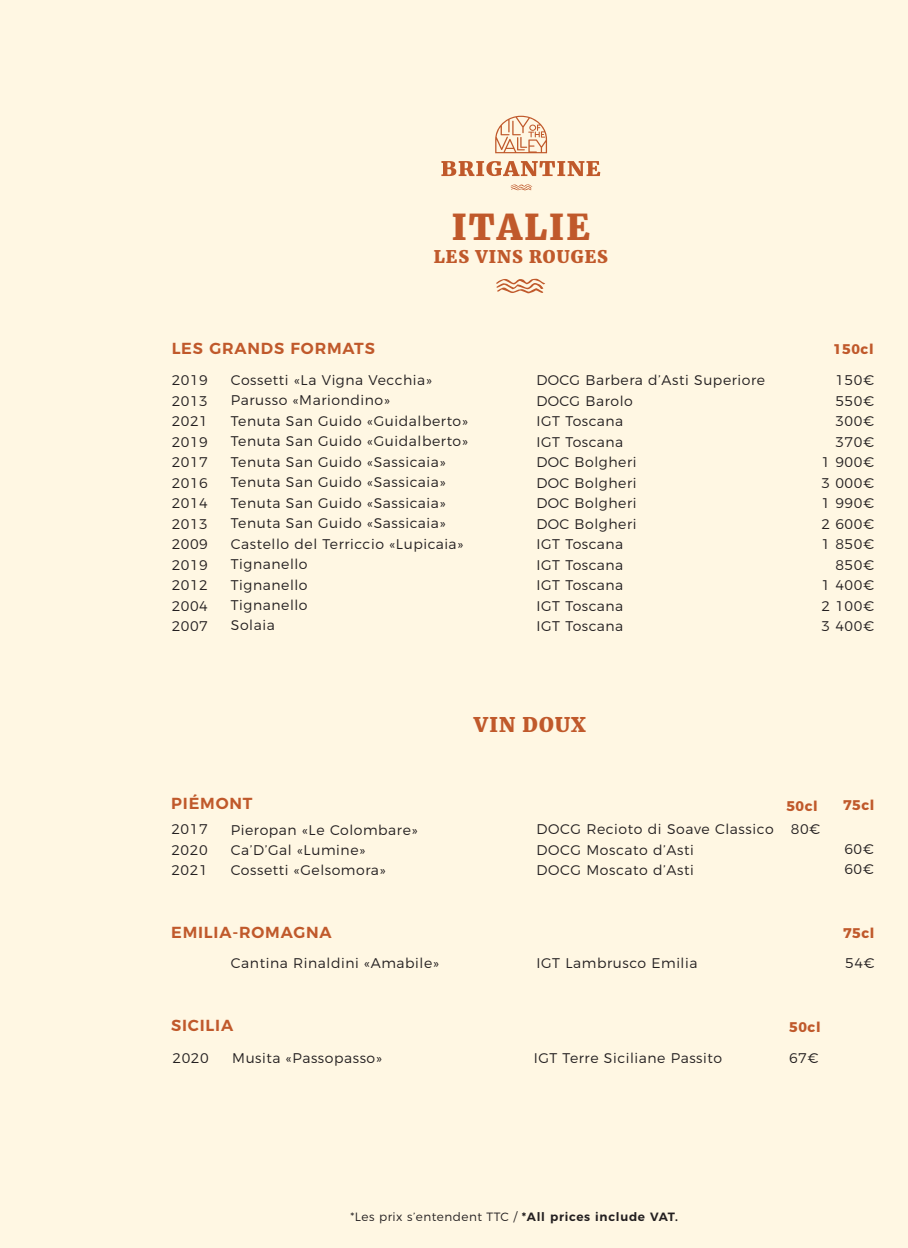
<style>
.page{position:relative;width:908px;height:1248px;background:#fff}
.page>*{position:absolute;margin:0;border:0;box-sizing:border-box;transform-origin:0 0}
.t1{font:800 35.2px "Merriweather";letter-spacing:.06em;color:#c0592b}
.t2{font:800 20px "Merriweather";letter-spacing:.06em;color:#c0592b}
.t3{font:800 17.2px "Merriweather";letter-spacing:.06em;color:#c0592b}
.t4{font:600 16px "Montserrat";letter-spacing:.05em;color:#c0592b}
.t5{font:300 14px "Montserrat";letter-spacing:.04em;color:#231f20}
.t6{font:700 14px "Montserrat";letter-spacing:.04em;color:#c0592b}
.t7{font:300 12px "Montserrat";letter-spacing:.04em;color:#231f20}
.s1{font-weight:600}
</style>
<div class="page">
<div style="left:0;top:0;width:907px;height:1247px;background:#fff7e3"></div>
<svg style="left:496px;top:279px;width:49px;height:14px"></svg>
<svg style="left:510px;top:184px;width:22px;height:6px"></svg>
<svg style="left:495px;top:116px;width:52px;height:37px;background:#edccb1"></svg>
<svg style="left:441px;top:161px;width:159px;height:15px;background:#dea483"></svg>
<p class="t1" style="left:451px;top:205px;width:139px">ITALIE</p>
<p class="t3" style="left:433px;top:246px;width:175px">LES VINS ROUGES</p>
<p class="t4" style="left:171px;top:335px;width:205px">LES GRANDS FORMATS</p>
<p class="t5" style="left:171px;top:369px;width:38px">2019</p>
<p class="t5" style="left:171px;top:390px;width:38px">2013</p>
<p class="t5" style="left:171px;top:410px;width:38px">2021</p>
<p class="t5" style="left:171px;top:431px;width:38px">2019</p>
<p class="t5" style="left:171px;top:451px;width:38px">2017</p>
<p class="t5" style="left:171px;top:472px;width:38px">2016</p>
<p class="t5" style="left:171px;top:492px;width:38px">2014</p>
<p class="t5" style="left:171px;top:512px;width:38px">2013</p>
<p class="t5" style="left:171px;top:533px;width:38px">2009</p>
<p class="t5" style="left:171px;top:553px;width:38px">2019</p>
<p class="t5" style="left:171px;top:574px;width:38px">2012</p>
<p class="t5" style="left:171px;top:594px;width:38px">2004</p>
<p class="t5" style="left:171px;top:615px;width:38px">2007</p>
<p class="t5" style="left:231px;top:369px;width:202px">Cossetti «La Vigna Vecchia»</p>
<p class="t5" style="left:231px;top:389px;width:160px">Parusso «Mariondino»</p>
<p class="t5" style="left:231px;top:410px;width:238px">Tenuta San Guido «Guidalberto»</p>
<p class="t5" style="left:231px;top:430px;width:238px">Tenuta San Guido «Guidalberto»</p>
<p class="t5" style="left:231px;top:451px;width:216px">Tenuta San Guido «Sassicaia»</p>
<p class="t5" style="left:231px;top:471px;width:216px">Tenuta San Guido «Sassicaia»</p>
<p class="t5" style="left:231px;top:491px;width:216px">Tenuta San Guido «Sassicaia»</p>
<p class="t5" style="left:231px;top:512px;width:216px">Tenuta San Guido «Sassicaia»</p>
<p class="t5" style="left:231px;top:532px;width:234px">Castello del Terriccio «Lupicaia»</p>
<p class="t5" style="left:231px;top:553px;width:78px">Tignanello</p>
<p class="t5" style="left:231px;top:573px;width:78px">Tignanello</p>
<p class="t5" style="left:231px;top:594px;width:78px">Tignanello</p>
<p class="t5" style="left:231px;top:614px;width:45px">Solaia</p>
<p class="t5" style="left:536px;top:369px;width:230px">DOCG Barbera d’Asti Superiore</p>
<p class="t5" style="left:536px;top:390px;width:98px">DOCG Barolo</p>
<p class="t5" style="left:536px;top:410px;width:88px">IGT Toscana</p>
<p class="t5" style="left:536px;top:431px;width:88px">IGT Toscana</p>
<p class="t5" style="left:536px;top:451px;width:102px">DOC Bolgheri</p>
<p class="t5" style="left:536px;top:472px;width:102px">DOC Bolgheri</p>
<p class="t5" style="left:536px;top:492px;width:102px">DOC Bolgheri</p>
<p class="t5" style="left:536px;top:512px;width:102px">DOC Bolgheri</p>
<p class="t5" style="left:536px;top:533px;width:88px">IGT Toscana</p>
<p class="t5" style="left:536px;top:553px;width:88px">IGT Toscana</p>
<p class="t5" style="left:536px;top:574px;width:88px">IGT Toscana</p>
<p class="t5" style="left:536px;top:594px;width:88px">IGT Toscana</p>
<p class="t5" style="left:536px;top:615px;width:88px">IGT Toscana</p>
<p class="t2" style="left:473px;top:712px;width:113px">VIN DOUX</p>
<p class="t6" style="left:832px;top:337px;width:42px">150cl</p>
<p class="t5" style="left:835px;top:369px;width:40px">150€</p>
<p class="t5" style="left:835px;top:390px;width:40px">550€</p>
<p class="t5" style="left:835px;top:410px;width:40px">300€</p>
<p class="t5" style="left:835px;top:431px;width:40px">370€</p>
<p class="t5" style="left:821px;top:451px;width:54px">1 900€</p>
<p class="t5" style="left:821px;top:472px;width:54px">3 000€</p>
<p class="t5" style="left:821px;top:492px;width:54px">1 990€</p>
<p class="t5" style="left:821px;top:512px;width:54px">2 600€</p>
<p class="t5" style="left:821px;top:533px;width:54px">1 850€</p>
<p class="t5" style="left:835px;top:553px;width:40px">850€</p>
<p class="t5" style="left:821px;top:574px;width:54px">1 400€</p>
<p class="t5" style="left:821px;top:594px;width:54px">2 100€</p>
<p class="t5" style="left:821px;top:615px;width:54px">3 400€</p>
<p class="t4" style="left:171px;top:789px;width:83px">PIÉMONT</p>
<p class="t6" style="left:786px;top:794px;width:33px">50cl</p>
<p class="t5" style="left:171px;top:818px;width:38px">2017</p>
<p class="t5" style="left:171px;top:839px;width:38px">2020</p>
<p class="t5" style="left:171px;top:859px;width:38px">2021</p>
<p class="t5" style="left:536px;top:818px;width:238px">DOCG Recioto di Soave Classico</p>
<p class="t5" style="left:536px;top:839px;width:159px">DOCG Moscato d’Asti</p>
<p class="t5" style="left:536px;top:859px;width:159px">DOCG Moscato d’Asti</p>
<p class="t5" style="left:231px;top:818px;width:188px">Pieropan «Le Colombare»</p>
<p class="t5" style="left:231px;top:839px;width:136px">Ca’D’Gal «Lumine»</p>
<p class="t5" style="left:231px;top:859px;width:156px">Cossetti «Gelsomora»</p>
<p class="t5" style="left:790px;top:818px;width:31px">80€</p>
<p class="t4" style="left:171px;top:919px;width:162px">EMILIA-ROMAGNA</p>
<p class="t5" style="left:231px;top:952px;width:209px">Cantina Rinaldini «Amabile»</p>
<p class="t5" style="left:536px;top:952px;width:162px">IGT Lambrusco Emilia</p>
<p class="t4" style="left:171px;top:1012px;width:64px">SICILIA</p>
<p class="t6" style="left:788px;top:1015px;width:33px">50cl</p>
<p class="t5" style="left:232px;top:1046px;width:151px">Musita «Passopasso»</p>
<p class="t5" style="left:533px;top:1046px;width:190px">IGT Terre Siciliane Passito</p>
<p class="t5" style="left:788px;top:1046px;width:31px">67€</p>
<p class="t5" style="left:172px;top:1046px;width:38px">2020</p>
<p class="t6" style="left:842px;top:793px;width:33px">75cl</p>
<p class="t5" style="left:843px;top:837px;width:31px">60€</p>
<p class="t5" style="left:843px;top:858px;width:31px">60€</p>
<p class="t6" style="left:842px;top:921px;width:33px">75cl</p>
<p class="t5" style="left:844px;top:952px;width:31px">54€</p>
<p class="t7" style="left:350px;top:1207px;width:329px">*Les prix s’entendent TTC / <span class="s1">*All prices include VAT.</span></p>
</div>
